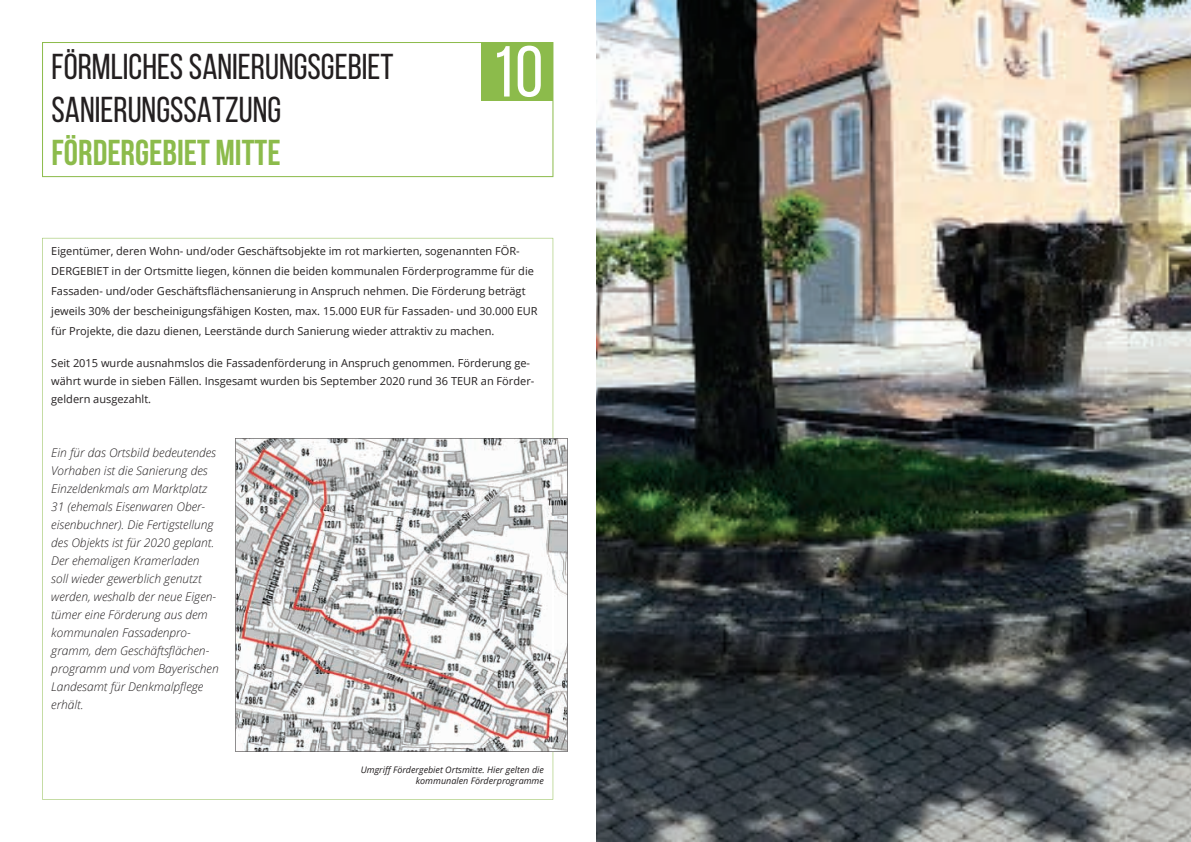
<style>
.page{position:relative;width:1191px;height:842px;background:#fff}
.page>*{position:absolute;margin:0;border:0;box-sizing:border-box;transform-origin:0 0}
.t1{font:72px "Bebas Neue";color:#fff}
.t2{font:36px/43.2px "Bebas Neue";color:#231f20}
.t3{font:700 36px "Bebas Neue";color:#8cbb4b}
.t4{font:italic 300 12px/18px "Open Sans";color:#231f20}
.t5{font:11px/20px "Open Sans";color:#231f20}
.t6{font:italic 9px/10.8px "Open Sans";color:#231f20;text-align:right}
</style>
<div class="page">
<img style="left:596px;top:0;width:595px;height:842px">
<svg style="left:42px;top:238px;width:511px;height:562px"></svg>
<svg style="left:42px;top:42px;width:511px;height:135px"></svg>
<svg style="left:235px;top:438px;width:332px;height:314px"></svg>
<div style="left:481px;top:43px;width:72px;height:58px;background:#8cbb4b"></div>
<h2 class="t2" style="left:52px;top:44px;width:343px">FÖRMLICHES SANIERUNGSGEBIET<br>SANIERUNGSSATZUNG</h2>
<h2 class="t3" style="left:52px;top:133px;width:231px">FÖRDERGEBIET MITTE</h2>
<h1 class="t1" style="left:491px;top:33px;width:54px">10</h1>
<p class="t5" style="left:51px;top:241px;width:488px">Eigentümer, deren Wohn- und/oder Geschäftsobjekte im rot markierten, sogenannten FÖR-DERGEBIET in der Ortsmitte liegen, können die beiden kommunalen Förderprogramme für die Fassaden- und/oder Geschäftsflächensanierung in Anspruch nehmen. Die Förderung beträgt jeweils 30% der bescheinigungsfähigen Kosten, max. 15.000 EUR für Fassaden- und 30.000 EUR für Projekte, die dazu dienen, Leerstände durch Sanierung wieder attraktiv zu machen.</p>
<p class="t5" style="left:51px;top:353px;width:484px;line-height:18px">Seit 2015 wurde ausnahmslos die Fassadenförderung in Anspruch genommen. Förderung ge&shy;währt wurde in sieben Fällen. Insgesamt wurden bis September 2020 rund 36 TEUR an Förder&shy;geldern ausgezahlt.</p>
<p class="t4" style="left:51px;top:443px;width:169px">Ein für das Ortsbild bedeutendes<br>Vorhaben ist die Sanierung des<br>Einzeldenkmals am Marktplatz<br>31 (ehemals Eisenwaren Ober&shy;eisenbuchner). Die Fertigstellung des Objekts ist für 2020 geplant.<br>Der ehemaligen Kramerladen soll wieder gewerblich genutzt werden, weshalb der neue Eigen&shy;tümer eine Förderung aus dem kommunalen Fassadenpro&shy;gramm, dem Geschäftsflächen&shy;programm und vom Bayerischen<br>Landesamt für Denkmalpflege erhält.</p>
<p class="t6" style="left:361px;top:764px;width:185px">UmgriffFördergebiet Ortsmitte. Hier gelten die kommunalen Förderprogramme</p>
</div>
